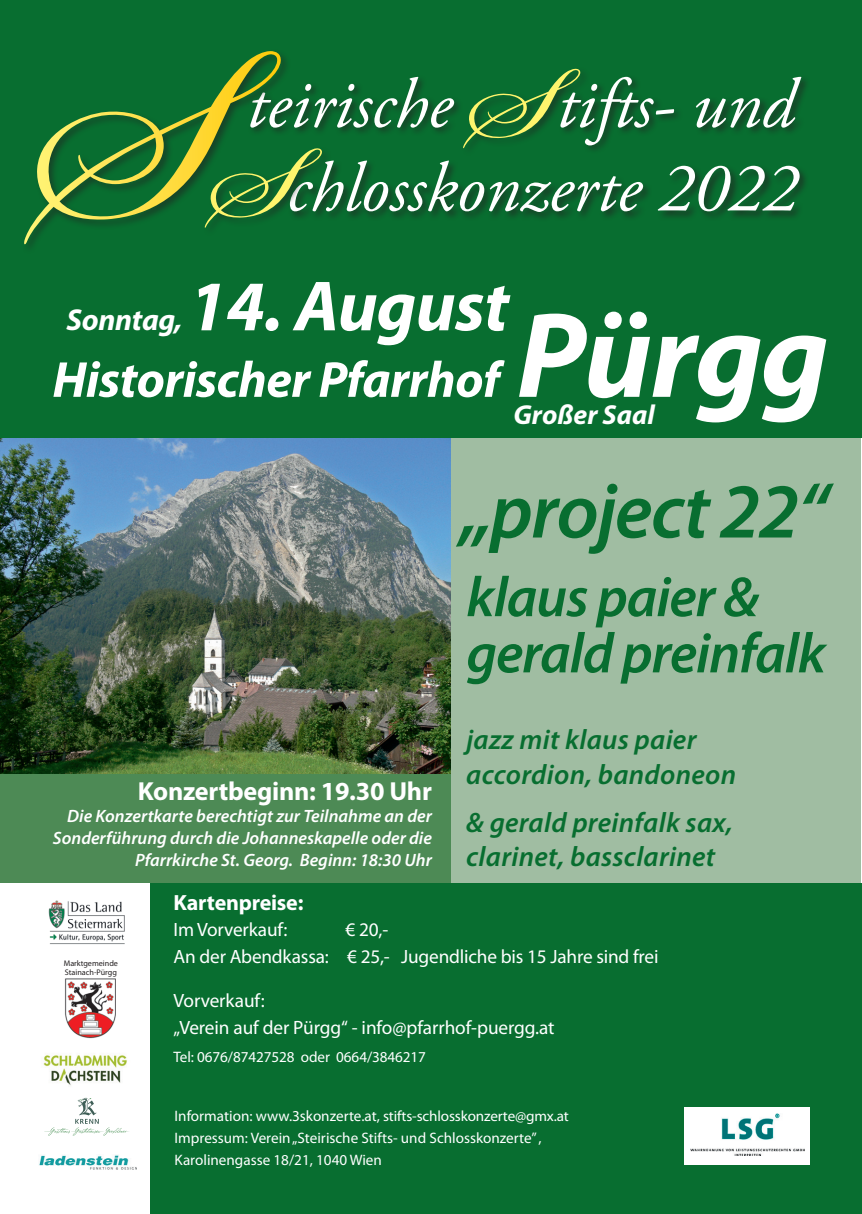
<style>
.page{position:relative;width:862px;height:1214px;background:#fff}
.page>*{position:absolute;margin:0;border:0;box-sizing:border-box;transform-origin:0 0}
.t1{font:150.4px "Bickham Script Pro";color:#fff46d}
.head{font:italic 700 122.6px "Myriad Pro";letter-spacing:-.015em;color:#fff}
.head-2{font:italic 600 78px "Myriad Pro";letter-spacing:-.02em;color:#086e30}
.head-3{font:italic 700 71.6px "Myriad Pro";letter-spacing:-.01em;color:#fff}
.t2{font:italic 69.6px "Adobe Garamond Pro";color:#fff}
.head-4{font:italic 600 56.8px/56.2px "Myriad Pro";letter-spacing:-.02em;color:#086e30}
.head-5{font:italic 700 51px "Myriad Pro";letter-spacing:-.01em;color:#fff}
.head-6{font:italic 700 30.2px "Myriad Pro";letter-spacing:-.01em;color:#fff}
.head-7{font:italic 600 28px/34.4px "Myriad Pro";letter-spacing:.01em;color:#086e30}
.t3{font:italic 700 27.6px "Myriad Pro";color:#fff}
.head-8{font:700 26.2px "Myriad Pro";letter-spacing:-.01em;color:#fff}
.fließtext{font:700 22px "Myriad Pro";letter-spacing:-.01em;color:#fff}
.fließtext-2{font:19.2px "Myriad Pro";letter-spacing:-.01em;color:#fff}
.t4{font:italic 600 17.8px/22px "Myriad Pro";color:#fff;text-align:right}
.fließtext-3{font:15.2px "Myriad Pro";color:#fff}
.t5{font:8.2px/9.4px "Myriad Pro";color:#231f20}
.s1{font-size:14.8px}
</style>
<div class="page">
<div style="left:16px;top:229px;width:845px;height:654px;background:#a0bda2"></div>
<div style="left:0;top:734px;width:450px;height:149px;background:#4d8a55"></div>
<div style="left:150px;top:883px;width:712px;height:330px;background:#086e30"></div>
<img style="left:48px;top:900px;width:77px;height:45px">
<img style="left:0;top:437px;width:450px;height:336px">
<img style="left:65px;top:978px;width:50px;height:61px">
<div style="left:0;top:0;width:862px;height:437px;background:#086e30"></div>
<div style="left:248px;top:75px;width:562px;height:147px;background:#231f20;opacity:.64"></div>
<div style="left:462px;top:67px;width:128px;height:90px;background:#231f20;opacity:.52"></div>
<div style="left:204px;top:147px;width:128px;height:90px;background:#231f20;opacity:.52"></div>
<div style="left:23px;top:49px;width:267px;height:205px;background:#231f20;opacity:.52"></div>
<svg style="left:24px;top:51px;width:257px;height:193px"></svg>
<div style="left:684px;top:1106px;width:126px;height:58px;background:#fff"></div>
<img style="left:690px;top:1113px;width:114px;height:42px">
<img style="left:43px;top:1055px;width:84px;height:31px">
<img style="left:39px;top:1155px;width:97px;height:15px">
<svg style="left:44px;top:1097px;width:85px;height:38px"></svg>
<p class="t1" style="left:467px;top:-6px;width:84px">S</p>
<p class="t2" style="left:246px;top:63px;width:207px">teirische</p>
<p class="t2" style="left:556px;top:63px;width:239px">tifts- und</p>
<p class="t2" style="left:287px;top:146px;width:512px">chlosskonzerte 2022</p>
<p class="t1" style="left:209px;top:74px;width:84px">S</p>
<p class="head-3" style="left:188px;top:259px;width:322px">14. August</p>
<p class="head-6" style="left:66px;top:300px;width:118px">Sonntag,</p>
<p class="head" style="left:517px;top:276px;width:314px">Pürgg</p>
<p class="head-5" style="left:52px;top:346px;width:449px">Historischer Pfarrhof</p>
<p class="t3" style="left:513px;top:397px;width:143px">Großer Saal</p>
<p class="head-8" style="left:138px;top:774px;width:295px">Konzertbeginn: 19.30 Uhr</p>
<p class="t4" style="left:67px;top:804px;width:366px">Die Konzertkarte berechtigt zur Teilnahme an der</p>
<p class="t4" style="left:53px;top:826px;width:380px">Sonderführung durch die Johanneskapelle oder die<br>Pfarrkirche St. Georg. Beginn: 18:30 Uhr</p>
<p class="head-2" style="left:460px;top:461px;width:370px">„project22“</p>
<p class="head-4" style="left:466px;top:567px;width:361px">klaus paier &amp; gerald preinfalk</p>
<p class="head-7" style="left:466px;top:721px;width:271px">jazz mit klaus paier accordion, bandoneon</p>
<p class="head-7" style="left:466px;top:804px;width:268px">&amp; gerald preinfalk sax, clarinet, bassclarinet</p>
<p class="t5" style="left:64px;top:957px;width:56px">Marktgemeinde<br>Stainach-Pürgg</p>
<p class="fließtext" style="left:174px;top:888px;width:131px">Kartenpreise:</p>
<p class="fließtext-2" style="left:174px;top:917px;width:115px">Im Vorverkauf:</p>
<p class="fließtext-2" style="left:346px;top:917px;width:44px">€ 20,-</p>
<p class="fließtext-2" style="left:174px;top:944px;width:486px">An der Abendkassa: € 25,- Jugendliche bis 15 Jahre sind frei</p>
<p class="fließtext-2" style="left:174px;top:988px;width:93px">Vorverkauf:</p>
<p class="fließtext-2" style="left:174px;top:1015px;width:382px">„Verein auf der Pürgg“ - info@pfarrhof-puergg.at</p>
<p class="fließtext-3" style="left:174px;top:1047px;width:254px">Tel: 0676/87427528 oder 0664/3846217</p>
<p class="fließtext-3" style="left:175px;top:1106px;width:396px">Information: www.3skonzerte.at, <span class="s1">stifts-schlosskonzerte@gmx.at</span></p>
<p class="fließtext-3" style="left:175px;top:1128px;width:369px">Impressum: Verein „Steirische Stifts- und Schlosskonzerte” ,</p>
<p class="fließtext-3" style="left:175px;top:1150px;width:209px">Karolinengasse 18/21, 1040 Wien</p>
</div>
